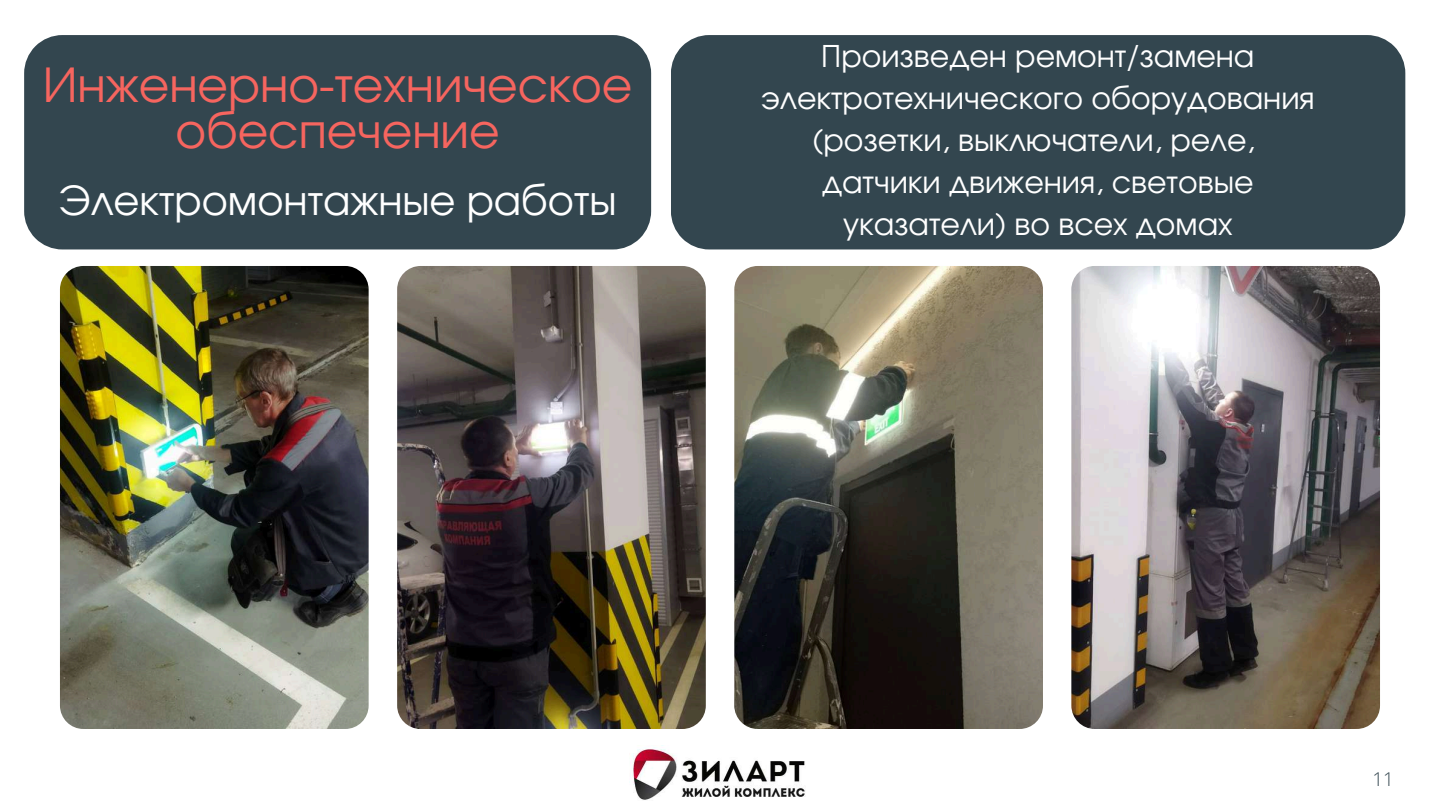
<style>
.page{position:relative;width:1440px;height:810px;background:#fff}
.page>*{position:absolute;margin:0;border:0;box-sizing:border-box;transform-origin:0 0}
.t1{font:47px/46.5px "Evolventa";color:#f6655f;text-align:center}
.t2{font:40px "Evolventa";color:#fff}
.t3{font:30px/42px "Evolventa";color:#fff;text-align:center}
.t4{font:300 19px "Open Sans";color:#33464f}
</style>
<div class="page">
<div style="left:671px;top:35px;width:734px;height:214px;background:#33464f"></div>
<div style="left:24px;top:35px;width:627px;height:214px;background:#33464f"></div>
<img style="left:632px;top:747px;width:173px;height:53px">
<img style="left:60px;top:266px;width:309px;height:463px;border-radius:23px">
<img style="left:1071px;top:266px;width:309px;height:463px;border-radius:23px">
<img style="left:734px;top:266px;width:309px;height:463px;border-radius:23px">
<img style="left:397px;top:266px;width:309px;height:463px;border-radius:23px">
<h1 class="t1" style="left:43px;top:65px;width:591px">Инженерно-техническое обеспечение</h1>
<h2 class="t2" style="left:59px;top:183px;width:560px">Электромонтажные работы</h2>
<p class="t3" style="left:761px;top:37px;width:555px">Произведен ремонт/замена электротехнического оборудования (розетки, выключатели, реле, датчики движения, световые указатели) во всех домах</p>
<p class="t4" style="left:1372px;top:765px;width:23px">11</p>
</div>
